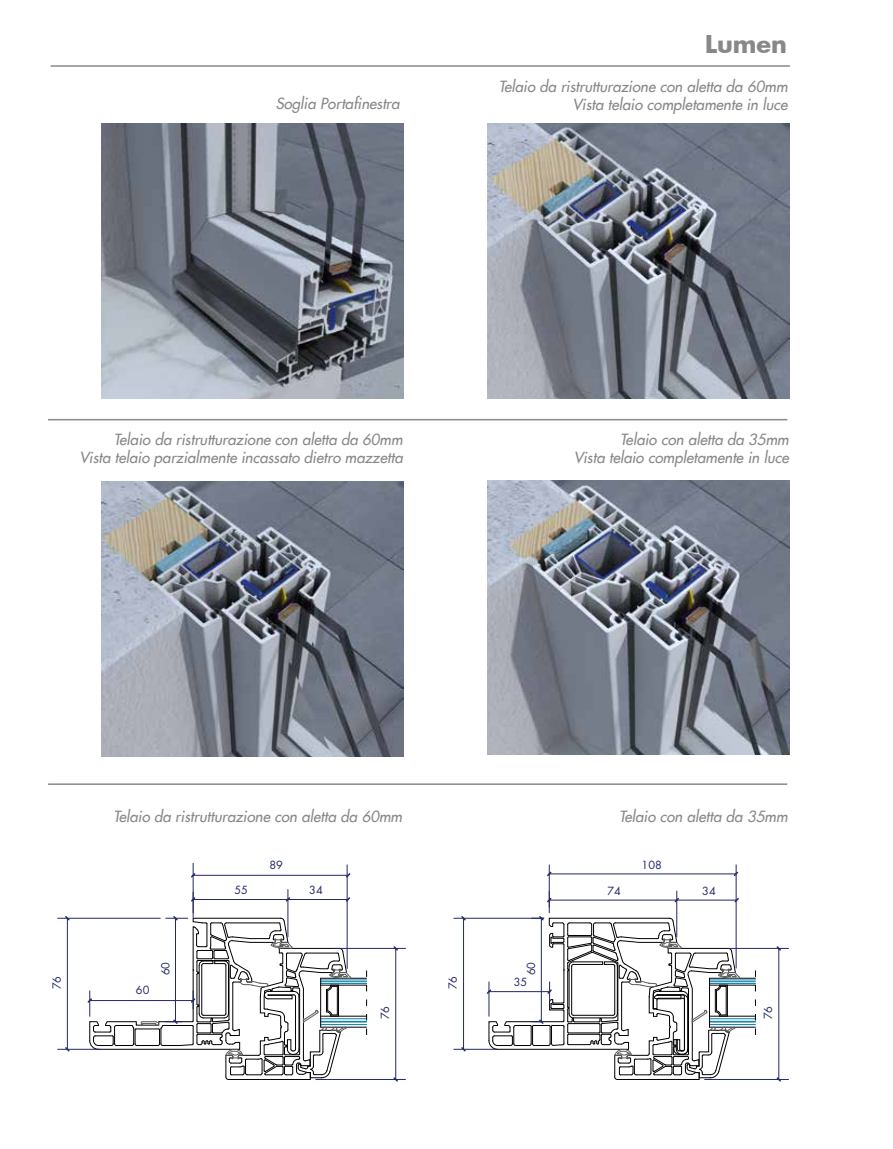
<style>
.page{position:relative;width:893px;height:1149px;background:#fff}
.page>*{position:absolute;margin:0;border:0;box-sizing:border-box;transform-origin:0 0}
.t1{font:700 24px "Futura";color:#87888a}
.t2{font:italic 15px/18.1px "Futura LT";color:#87888a;text-align:right}
.t3{font:10.95px "Futura";color:#222866}
</style>
<div class="page">
<hr style="left:51px;top:65px;width:739px;height:2px;background:#87888a">
<hr style="left:48px;top:419px;width:739px;height:1px;background:#87888a">
<hr style="left:48px;top:783px;width:739px;height:1px;background:#87888a">
<img style="left:101px;top:124px;width:302px;height:274px">
<img style="left:101px;top:481px;width:302px;height:275px">
<img style="left:488px;top:124px;width:302px;height:274px">
<img style="left:488px;top:480px;width:302px;height:274px">
<hr style="left:321px;top:979px;width:46px;height:1px;background:#057ca5">
<hr style="left:321px;top:981px;width:46px;height:1px;background:#057ca5">
<hr style="left:321px;top:982px;width:46px;height:1px;background:#057ca5">
<hr style="left:321px;top:1023px;width:46px;height:1px;background:#057ca5">
<hr style="left:321px;top:1020px;width:46px;height:1px;background:#057ca5">
<hr style="left:321px;top:1021px;width:46px;height:1px;background:#057ca5">
<hr style="left:321px;top:1018px;width:46px;height:1px;background:#057ca5">
<hr style="left:321px;top:977px;width:46px;height:1px;background:#000">
<hr style="left:321px;top:984px;width:46px;height:1px;background:#000">
<hr style="left:321px;top:1026px;width:46px;height:1px;background:#000">
<hr style="left:321px;top:1015px;width:46px;height:1px;background:#000">
<svg style="left:191px;top:871px;width:6px;height:7px"></svg>
<svg style="left:345px;top:871px;width:6px;height:7px"></svg>
<hr style="left:193px;top:874px;width:155px;height:1px;background:#222866">
<hr style="left:193px;top:863px;width:1px;height:49px;background:#222866">
<hr style="left:288px;top:889px;width:1px;height:47px;background:#222866">
<hr style="left:347px;top:864px;width:1px;height:104px;background:#222866">
<svg style="left:392px;top:946px;width:7px;height:5px"></svg>
<svg style="left:392px;top:1075px;width:7px;height:7px"></svg>
<hr style="left:395px;top:948px;width:1px;height:131px;background:#222866">
<hr style="left:335px;top:947px;width:70px;height:1px;background:#222866">
<hr style="left:316px;top:1078px;width:89px;height:1px;background:#222866">
<svg style="left:86px;top:891px;width:266px;height:188px"></svg>
<svg style="left:64px;top:916px;width:7px;height:5px"></svg>
<svg style="left:64px;top:1045px;width:7px;height:7px"></svg>
<hr style="left:67px;top:917px;width:1px;height:131px;background:#222866">
<hr style="left:58px;top:917px;width:102px;height:1px;background:#222866">
<hr style="left:58px;top:1048px;width:42px;height:1px;background:#222866">
<hr style="left:709px;top:979px;width:46px;height:1px;background:#057ca5">
<hr style="left:709px;top:981px;width:46px;height:1px;background:#057ca5">
<hr style="left:709px;top:982px;width:46px;height:1px;background:#057ca5">
<hr style="left:709px;top:1023px;width:46px;height:1px;background:#057ca5">
<hr style="left:709px;top:1020px;width:46px;height:1px;background:#057ca5">
<hr style="left:709px;top:1021px;width:46px;height:1px;background:#057ca5">
<hr style="left:709px;top:1018px;width:46px;height:1px;background:#057ca5">
<hr style="left:709px;top:977px;width:46px;height:1px;background:#000">
<hr style="left:709px;top:984px;width:46px;height:1px;background:#000">
<hr style="left:709px;top:1026px;width:46px;height:1px;background:#000">
<hr style="left:709px;top:1015px;width:46px;height:1px;background:#000">
<svg style="left:460px;top:916px;width:7px;height:5px"></svg>
<svg style="left:460px;top:1047px;width:7px;height:5px"></svg>
<hr style="left:463px;top:917px;width:1px;height:131px;background:#222866">
<hr style="left:454px;top:917px;width:90px;height:1px;background:#222866">
<hr style="left:454px;top:1048px;width:43px;height:1px;background:#222866">
<svg style="left:485px;top:890px;width:255px;height:189px"></svg>
<hr style="left:549px;top:899px;width:187px;height:1px;background:#222866">
<svg style="left:547px;top:870px;width:6px;height:7px"></svg>
<svg style="left:732px;top:870px;width:7px;height:7px"></svg>
<hr style="left:549px;top:873px;width:187px;height:1px;background:#222866">
<hr style="left:549px;top:864px;width:1px;height:43px;background:#222866">
<hr style="left:676px;top:890px;width:1px;height:46px;background:#222866">
<hr style="left:736px;top:864px;width:1px;height:103px;background:#222866">
<svg style="left:775px;top:946px;width:7px;height:5px"></svg>
<svg style="left:775px;top:1075px;width:7px;height:7px"></svg>
<hr style="left:778px;top:948px;width:1px;height:131px;background:#222866">
<hr style="left:727px;top:947px;width:61px;height:1px;background:#222866">
<hr style="left:705px;top:1078px;width:83px;height:1px;background:#222866">
<p class="t2" style="left:276px;top:95px;width:125px">Soglia Portafinestra</p>
<h1 class="t1" style="left:705px;top:27px;width:83px">Lumen</h1>
<p class="t2" style="left:499px;top:77px;width:290px">Telaio da ristrutturazione con aletta da 60mm<br>Vista telaio completamente in luce</p>
<p class="t2" style="left:80px;top:430px;width:325px">Telaio da ristrutturazione con aletta da 60mm<br>Vista telaio parzialmente incassato dietro mazzetta</p>
<p class="t2" style="left:574px;top:430px;width:217px">Telaio con aletta da 35mm<br>Vista telaio completamente in luce</p>
<p class="t2" style="left:113px;top:807px;width:290px">Telaio da ristrutturazione con aletta da 60mm</p>
<p class="t2" style="left:619px;top:807px;width:170px">Telaio con aletta da 35mm</p>
<p class="t3" style="left:269px;top:857px;width:15px">89</p>
<p class="t3" style="left:235px;top:882px;width:15px">55</p>
<p class="t3" style="left:309px;top:882px;width:15px">34</p>
<p class="t3" style="left:524px;top:975px;width:15px;rotate:-90deg">60</p>
<p class="t3" style="left:158px;top:975px;width:15px;rotate:-90deg">60</p>
<p class="t3" style="left:49px;top:988px;width:15px;rotate:-90deg">76</p>
<p class="t3" style="left:445px;top:988px;width:15px;rotate:-90deg">76</p>
<p class="t3" style="left:514px;top:973px;width:15px">35</p>
<p class="t3" style="left:136px;top:982px;width:15px">60</p>
<p class="t3" style="left:377px;top:1019px;width:15px;rotate:-90deg">76</p>
<p class="t3" style="left:642px;top:857px;width:22px">108</p>
<p class="t3" style="left:608px;top:883px;width:15px">74</p>
<p class="t3" style="left:702px;top:883px;width:15px">34</p>
<p class="t3" style="left:760px;top:1019px;width:15px;rotate:-90deg">76</p>
</div>
